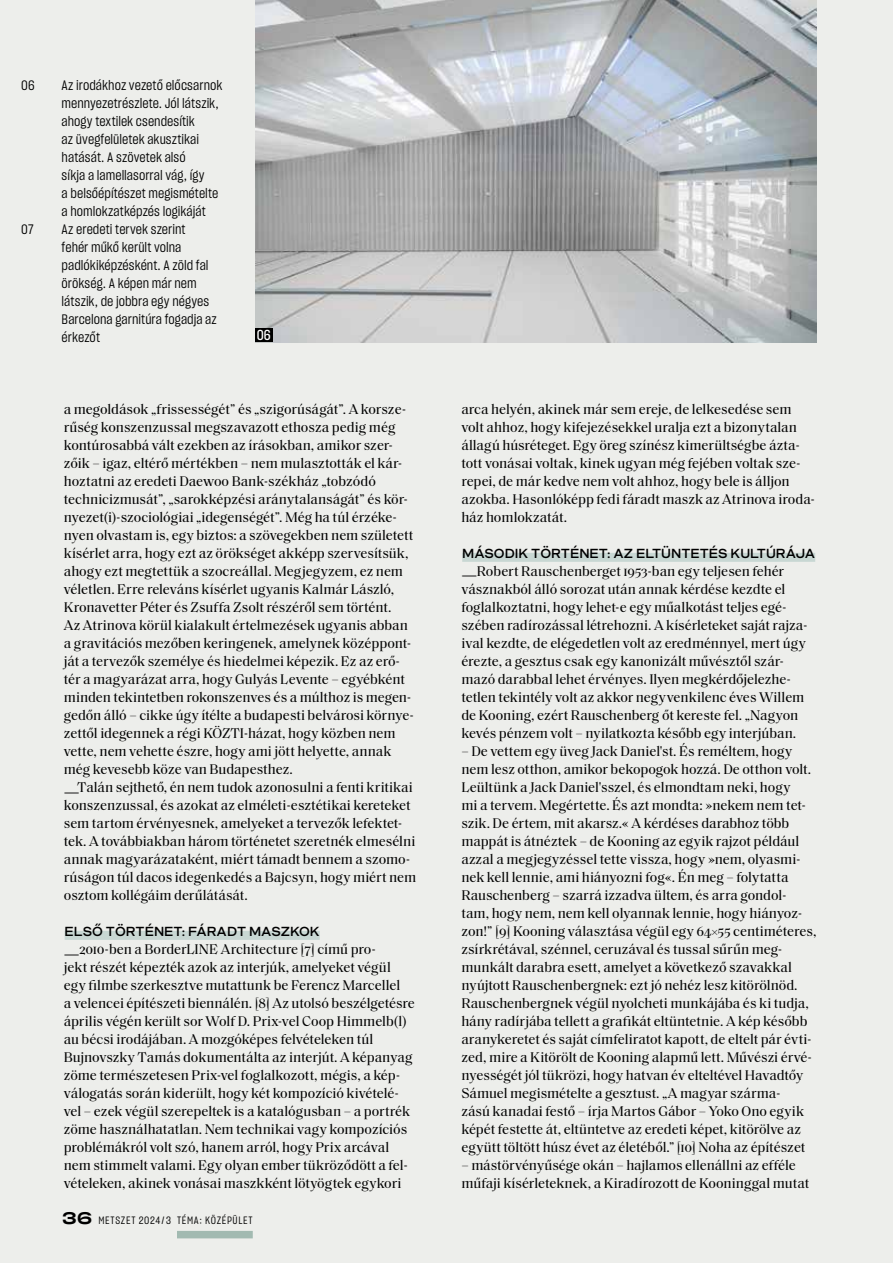
<style>
.page{position:relative;width:893px;height:1263px;background:#edeeeb}
.page>*{position:absolute;margin:0;border:0;box-sizing:border-box;transform-origin:0 0}
.t1{font:14.25px/18px "Saol Text";letter-spacing:-.005em;color:#000}
.t2{font:14.25px "Sharp Grotesk Medium 15";color:#fff}
.t3{font:13.5px/18px "Sharp Grotesk Book 15";color:#000}
.t4{font:700 13.5px "Mid Century Sans Sm";color:#000}
.t5{font:10.5px "Sharp Grotesk Book 15";letter-spacing:.065em;color:#000}
.s1{font-family:"Mid Century Sans"}
.s2{font-family:"Sharp Grotesk Medium 25";font-size:16.5px}
</style>
<div class="page">
<div style="left:65px;top:931px;width:255px;height:9px;background:#c8d7d3"></div>
<div style="left:462px;top:553px;width:353px;height:9px;background:#c8d7d3"></div>
<img style="left:255px;top:0;width:561px;height:342px">
<div style="left:255px;top:328px;width:17px;height:14px;background:#000"></div>
<div style="left:177px;top:1231px;width:76px;height:7px;background:#a2bab1"></div>
<p class="t3" style="left:21px;top:76px;width:15px">06</p>
<p class="t3" style="left:62px;top:76px;width:162px">Az irodákhoz vezető előcsarnok mennyezetrészlete. Jól látszik, ahogy textilek csendesítik<br>az üvegfelületek akusztikai hatását. A szövetek alsó<br>síkja a lamellasorral vág, így<br>a belsőépítészet megismételte a homlokzatképzés logikáját</p>
<p class="t3" style="left:21px;top:220px;width:14px">07</p>
<p class="t3" style="left:62px;top:220px;width:157px">Az eredeti tervek szerint<br>fehér műkő került volna padlókiképzésként. A zöld fal örökség. A képen már nem látszik, de jobbra egy négyes<br>Barcelona garnitúra fogadja az érkezőt</p>
<p class="t2" style="left:257px;top:325px;width:15px">06</p>
<p class="t1" style="left:64px;top:399px;width:354px">a megoldások „frissességét” és „szigorúságát”. A korsze&shy;rűség konszenzussal megszavazott ethosza pedig még kontúrosabbá vált ezekben az írásokban, amikor szer&shy;zőik – igaz, eltérő mértékben – nem mulasztották el kár&shy;hoztatni az eredeti Daewoo Bank-székház „tobzódó technicizmusát”, „sarokképzési aránytalanságát” és kör&shy;nyezet(i)-szociológiai „idegenségét”. Még ha túl érzéke&shy;nyen olvastam is, egy biztos: a szövegekben nem született kísérlet arra, hogy ezt az örökséget akképp szervesítsük, ahogy ezt megtettük a szocreállal. Megjegyzem, ez nem véletlen. Erre releváns kísérlet ugyanis Kalmár László, Kronavetter Péter és Zsuffa Zsolt részéről sem történt.<br>Az Atrinova körül kialakult értelmezések ugyanis abban a gravitációs mezőben keringenek, amelynek középpont&shy;ját a tervezők személye és hiedelmei képezik. Ez az erő&shy;tér a magyarázat arra, hogy Gulyás Levente – egyébként minden tekintetben rokonszenves és a múlthoz is megen&shy;gedőn álló – cikke úgy ítélte a budapesti belvárosi környe&shy;zettől idegennek a régi KÖZTI-házat, hogy közben nem vette, nem vehette észre, hogy ami jött helyette, annak még kevesebb köze van Budapesthez.<br><span class="s1">—</span>Talán sejthető, én nem tudok azonosulni a fenti kritikai konszenzussal, és azokat az elméleti-esztétikai kereteket sem tartom érvényesnek, amelyeket a tervezők lefektet&shy;tek. A továbbiakban három történetet szeretnék elmesélni annak magyarázataként, miért támadt bennem a szomo&shy;rúságon túl dacos idegenkedés a Bajcsyn, hogy miért nem osztom kollégáim derűlátását.</p>
<p class="t4" style="left:65px;top:923px;width:257px">ELSŐ TÖRTÉNET: FÁRADT MASZKOK</p>
<p class="t1" style="left:64px;top:939px;width:353px"><span class="s1">—</span>2010-ben a BorderLINE Architecture [7] című pro-<br>jekt részét képezték azok az interjúk, amelyeket végül egy filmbe szerkesztve mutattunk be Ferencz Marcellel<br>a velencei építészeti biennálén. [8] Az utolsó beszélgetésre április végén került sor Wolf D. Prix-vel Coop Himmelb(l) au bécsi irodájában. A mozgóképes felvételeken túl Bujnovszky Tamás dokumentálta az interjút. A képanyag zöme természetesen Prix-vel foglalkozott, mégis, a kép&shy;válogatás során kiderült, hogy két kompozíció kivételé&shy;vel – ezek végül szerepeltek is a katalógusban – a portrék zöme használhatatlan. Nem technikai vagy kompozíciós problémákról volt szó, hanem arról, hogy Prix arcával nem stimmelt valami. Egy olyan ember tükröződött a fel&shy;vételeken, akinek vonásai maszkként lötyögtek egykori</p>
<p class="t5" style="left:62px;top:1213px;width:192px"><span class="s2">36</span> METSZET 2024/3 TÉMA: KÖZÉPÜLET</p>
<p class="t1" style="left:461px;top:399px;width:355px">arca helyén, akinek már sem ereje, de lelkesedése sem volt ahhoz, hogy kifejezésekkel uralja ezt a bizonytalan állagú húsréteget. Egy öreg színész kimerültségbe ázta&shy;tott vonásai voltak, kinek ugyan még fejében voltak sze&shy;repei, de már kedve nem volt ahhoz, hogy bele is álljon azokba. Hasonlóképp fedi fáradt maszk az Atrinova iroda&shy;ház homlokzatát.</p>
<p class="t4" style="left:462px;top:545px;width:354px">MÁSODIK TÖRTÉNET: AZ ELTÜNTETÉS KULTÚRÁJA</p>
<p class="t1" style="left:461px;top:561px;width:348px"><span class="s1">—</span>Robert Rauschenberget 1953-ban egy teljesen fehér vásznakból álló sorozat után annak kérdése kezdte el foglalkoztatni, hogy lehet-e egy műalkotást teljes egé&shy;szében radírozással létrehozni. A kísérleteket saját rajza&shy;ival kezdte, de elégedetlen volt az eredménnyel, mert úgy érezte, a gesztus csak egy kanonizált művésztől szár&shy;mazó darabbal lehet érvényes. Ilyen megkérdőjelezhe&shy;tetlen tekintély volt az akkor negyvenkilenc éves Willem de Kooning, ezért Rauschenberg őt kereste fel. „Nagyon kevés pénzem volt – nyilatkozta később egy interjúban.</p>
<p class="t1" style="left:461px;top:741px;width:357px">– De vettem egy üveg Jack Daniel'st. És reméltem, hogy nem lesz otthon, amikor bekopogok hozzá. De otthon volt.<br>Leültünk a Jack Daniel'sszel, és elmondtam neki, hogy<br>mi a tervem. Megértette. És azt mondta: »nekem nem tet&shy;szik. De értem, mit akarsz.« A kérdéses darabhoz több mappát is átnéztek – de Kooning az egyik rajzot például azzal a megjegyzéssel tette vissza, hogy »nem, olyasmi&shy;nek kell lennie, ami hiányozni fog«. Én meg – folytatta Rauschenberg – szarrá izzadva ültem, és arra gondol&shy;tam, hogy nem, nem kell olyannak lennie, hogy hiányoz&shy;zon!” [9] Kooning választása végül egy 64×55 centiméteres, zsírkrétával, szénnel, ceruzával és tussal sűrűn meg&shy;munkált darabra esett, amelyet a következő szavakkal nyújtott Rauschenbergnek: ezt jó nehéz lesz kitörölnöd.<br>Rauschenbergnek végül nyolcheti munkájába és ki tudja, hány radírjába tellett a grafikát eltüntetnie. A kép később aranykeretet és saját címfeliratot kapott, de eltelt pár évti&shy;zed, mire a Kitörölt de Kooning alapmű lett. Művészi érvé&shy;nyességét jól tükrözi, hogy hatvan év elteltével Havadtőy Sámuel megismételte a gesztust. „A magyar szárma-<br>zású kanadai festő – írja Martos Gábor – Yoko Ono egyik képét festette át, eltüntetve az eredeti képet, kitörölve az együtt töltött húsz évet az életéből.” [10] Noha az építészet</p>
<p class="t1" style="left:461px;top:1155px;width:349px">– mástörvényűsége okán – hajlamos ellenállni az efféle műfaji kísérleteknek, a Kiradírozott de Kooninggal mutat</p>
</div>
